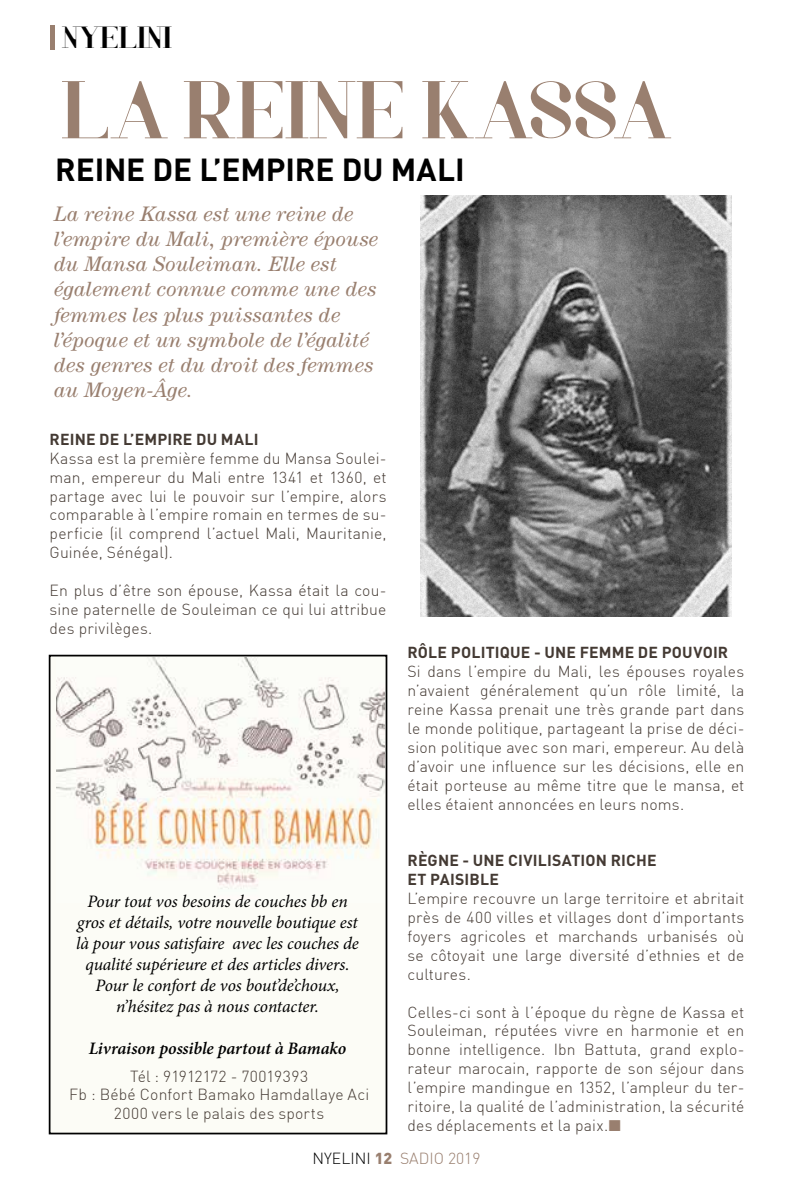
<style>
.page{position:relative;width:794px;height:1191px;background:#fff}
.page>*{position:absolute;margin:0;border:0;box-sizing:border-box;transform-origin:0 0}
.t1{font:84px "Voor";letter-spacing:.015em;color:#997f6f}
.t2{font:700 31.5px "DIN";color:#000}
.t3{font:31.5px "Voor";color:#000}
.t4{font:italic 21px/25.2px "Century";letter-spacing:.01em;color:#997f6f}
.t5{font:italic 17.5px/21px "Minion Pro";letter-spacing:-.01em;color:#000;text-align:center}
.t6{font:italic 600 17.5px "Minion Pro";letter-spacing:-.005em;color:#000}
.t7{font:300 15.75px/18.9px "DIN";letter-spacing:.01em;color:#443a33;text-align:justify}
.t8{font:700 15.75px "DIN";letter-spacing:.015em;color:#443a33}
.t9{font:300 15.75px "DIN";color:#997f6f}
.s1{color:#997f6f}
.s2{color:#000}
.s3{font-weight:900}
</style>
<div class="page">
<img style="left:420px;top:195px;width:312px;height:421px">
<div style="left:50px;top:25px;width:5px;height:25px;background:#997f6f"></div>
<div style="left:50px;top:655px;width:336px;height:478px;background:#fcfcf6"></div>
<div style="left:49px;top:654px;width:338px;height:480px;border:2px solid #000"></div>
<img style="left:56px;top:657px;width:328px;height:232px">
<h2 class="t3" style="left:62px;top:19px;width:111px">NYELINI</h2>
<h1 class="t1" style="left:62px;top:61px;width:610px">LA REINE KASSA</h1>
<h2 class="t2" style="left:55px;top:149px;width:19px">REINE</h2>
<h2 class="t2" style="left:153px;top:149px;width:89px">DE L’EMPIRE</h2>
<h2 class="t2" style="left:342px;top:149px;width:91px">DU MALI</h2>
<h3 class="t4" style="left:54px;top:201px;width:326px">La reine Kassa est une reine de l’empire du Mali, première épouse du Mansa Souleiman. Elle est également connue comme une des femmes les plus puissantes de l’époque et un symbole de l’égalité des genres et du droit des femmes au Moyen-Âge.</h3>
<p class="t8" style="left:50px;top:429px;width:20px">REINE</p>
<p class="t8" style="left:99px;top:429px;width:46px">DE L’EMPIRE</p>
<p class="t8" style="left:196px;top:429px;width:47px">DU MALI</p>
<p class="t7" style="left:50px;top:448px;width:338px">Kassa est la première femme du Mansa Soulei&shy;man, empereur du Mali entre 1341 et 1360, et partage avec lui le pouvoir sur l’empire, alors comparable à l’empire romain en termes de su&shy;perficie (il comprend l’actuel Mali, Mauritanie, Guinée, Sénégal).</p>
<p class="t7" style="left:50px;top:581px;width:338px">En plus d’être son épouse, Kassa était la cou&shy;sine paternelle de Souleiman ce qui lui attribue des privilèges.</p>
<p class="t5" style="left:76px;top:891px;width:284px">Pour tout vos besoins de couches bb en gros et détails, votre nouvelle boutique est là pour vous satisfaire avec les couches de qualité supérieure et des articles divers.<br>Pour le confort de vos bout’de’choux, n’hésitez pas à nous contacter.</p>
<p class="t6" style="left:89px;top:1036px;width:259px">Livraison possible partout à Bamako</p>
<p class="t7" style="left:69px;top:1066px;width:302px;text-align:center">Tél : 91912172 - 70019393<br>Fb : Bébé Confort Bamako Hamdallaye Aci<br>2000 vers le palais des sports</p>
<p class="t8" style="left:407px;top:642px;width:52px">RÔLE POLITI</p>
<p class="t8" style="left:500px;top:642px;width:56px">QUE - UNE</p>
<p class="t8" style="left:580px;top:642px;width:12px">FEMME</p>
<p class="t8" style="left:638px;top:642px;width:35px">DE POU</p>
<p class="t8" style="left:693px;top:642px;width:19px">VOIR</p>
<p class="t7" style="left:407px;top:662px;width:338px">Si dans l’empire du Mali, les épouses royales n’avaient généralement qu’un rôle limité, la reine Kassa prenait une très grande part dans le monde politique, partageant la prise de déci&shy;sion politique avec son mari, empereur. Au delà d’avoir une influence sur les décisions, elle en était porteuse au même titre que le mansa, et elles étaient annoncées en leurs noms.</p>
<p class="t8" style="left:407px;top:850px;width:31px">RÈGNE</p>
<p class="t8" style="left:462px;top:850px;width:22px">- UNE</p>
<p class="t8" style="left:508px;top:850px;width:34px">CIVILISATION</p>
<p class="t8" style="left:610px;top:850px;width:10px">RICHE</p>
<p class="t8" style="left:407px;top:869px;width:31px">ET PAISI</p>
<p class="t8" style="left:469px;top:869px;width:20px">BLE</p>
<p class="t7" style="left:407px;top:888px;width:338px">L’empire recouvre un large territoire et abritait près de 400 villes et villages dont d’importants foyers agricoles et marchands urbanisés où se côtoyait une large diversité d’ethnies et de cultures.</p>
<p class="t7" style="left:407px;top:1002px;width:338px">Celles-ci sont à l’époque du règne de Kassa et Souleiman, réputées vivre en harmonie et en bonne intelligence. I bn Battuta, grand explo&shy;rateur marocain, rapporte de son séjour dans l’empire mandingue en 1352, l’ampleur du ter&shy;ritoire, la qualité de l’administration, la sécurité des déplacements et la paix.<span class="s1">■</span></p>
<p class="t9" style="left:312px;top:1148px;width:169px"><span class="s2">nyelini</span> <span class="s3">12</span> sadio 2019</p>
</div>
